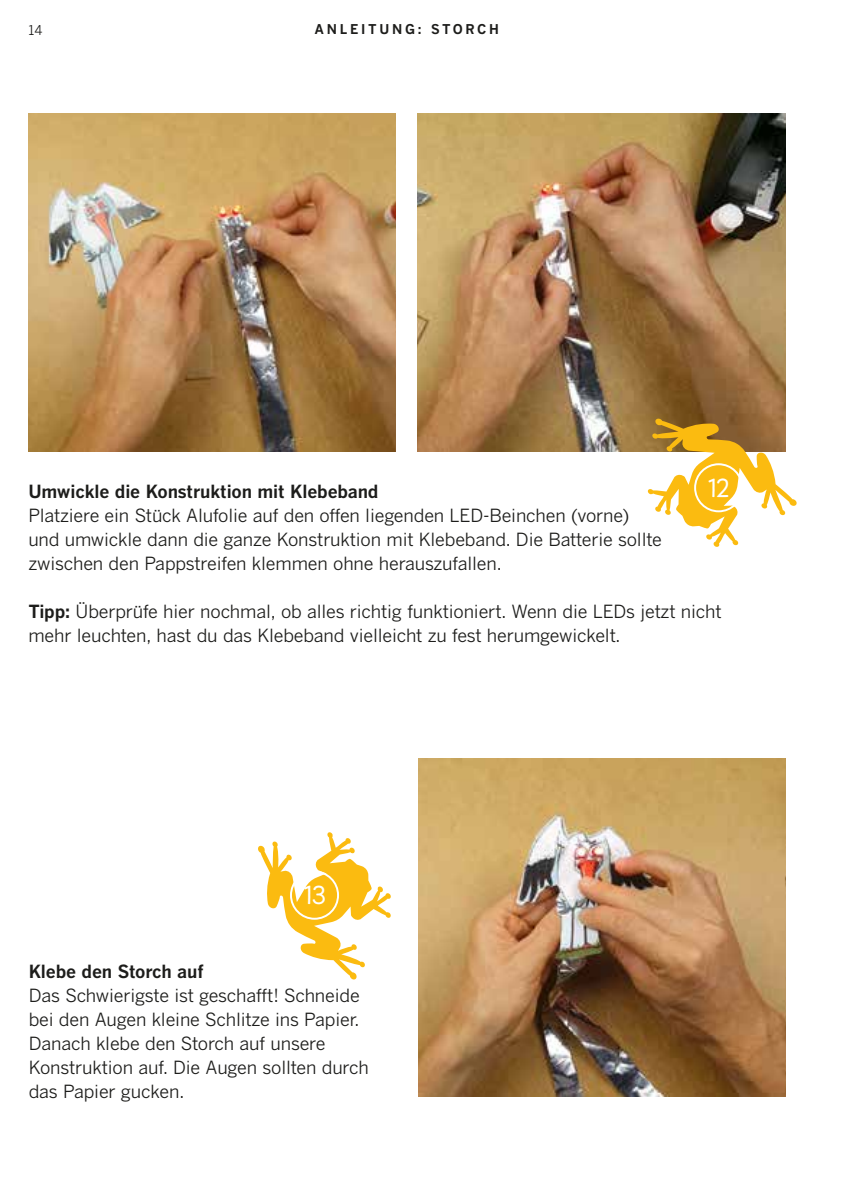
<style>
.page{position:relative;width:842px;height:1191px;background:#fff}
.page>*{position:absolute;margin:0;border:0;box-sizing:border-box;transform-origin:0 0}
.t1{font:26px "Harman Retro";color:#fff}
.t2{font:18px/24px "Benton Gothic";letter-spacing:-.01em;color:#1d1d1b}
.t3{font:700 18px "Benton Gothic";letter-spacing:-.01em;color:#1d1d1b}
.t4{font:700 13.4px "Benton Gothic";letter-spacing:.2em;color:#1d1d1b}
.t5{font:13.4px "Benton Gothic";color:#1d1d1b}
.s1{font-weight:700}
</style>
<div class="page">
<img style="left:28px;top:113px;width:367px;height:338px">
<img style="left:417px;top:113px;width:368px;height:338px">
<svg style="left:647px;top:418px;width:150px;height:129px"></svg>
<div style="left:694px;top:463px;width:49px;height:49px;border:2px solid #fff;border-radius:50%"></div>
<img style="left:418px;top:758px;width:367px;height:339px">
<svg style="left:258px;top:832px;width:133px;height:148px"></svg>
<div style="left:290px;top:870px;width:49px;height:49px;border:2px solid #fff;border-radius:50%"></div>
<p class="t5" style="left:28px;top:22px;width:16px">14</p>
<p class="t4" style="left:315px;top:20px;width:186px">ANLEITUNG: STORCH</p>
<p class="t3" style="left:28px;top:480px;width:352px">Umwickle die Konstruktion mit Klebeband</p>
<p class="t2" style="left:28px;top:503px;width:635px">Platziere ein Stück Alufolie auf den offen liegenden LED-Beinchen (vorne) und umwickle dann die ganze Konstruktion mit Klebeband. Die Batterie sollte zwischen den Pappstreifen klemmen ohne herauszufallen.</p>
<h1 class="t1" style="left:708px;top:473px;width:23px">12</h1>
<p class="t2" style="left:28px;top:599px;width:695px"><span class="s1">Tipp:</span> Überprüfe hier nochmal, ob alles richtig funktioniert. Wenn die LEDs jetzt nicht mehr leuchten, hast du das Klebeband vielleicht zu fest herumgewickelt.</p>
<h1 class="t1" style="left:304px;top:880px;width:24px">13</h1>
<p class="t3" style="left:29px;top:960px;width:176px">Klebe den Storch auf</p>
<p class="t2" style="left:29px;top:983px;width:342px">Das Schwierigste ist geschafft! Schneide bei den Augen kleine Schlitze ins Papier.<br>Danach klebe den Storch auf unsere Konstruktion auf. Die Augen sollten durch das Papier gucken.</p>
</div>
